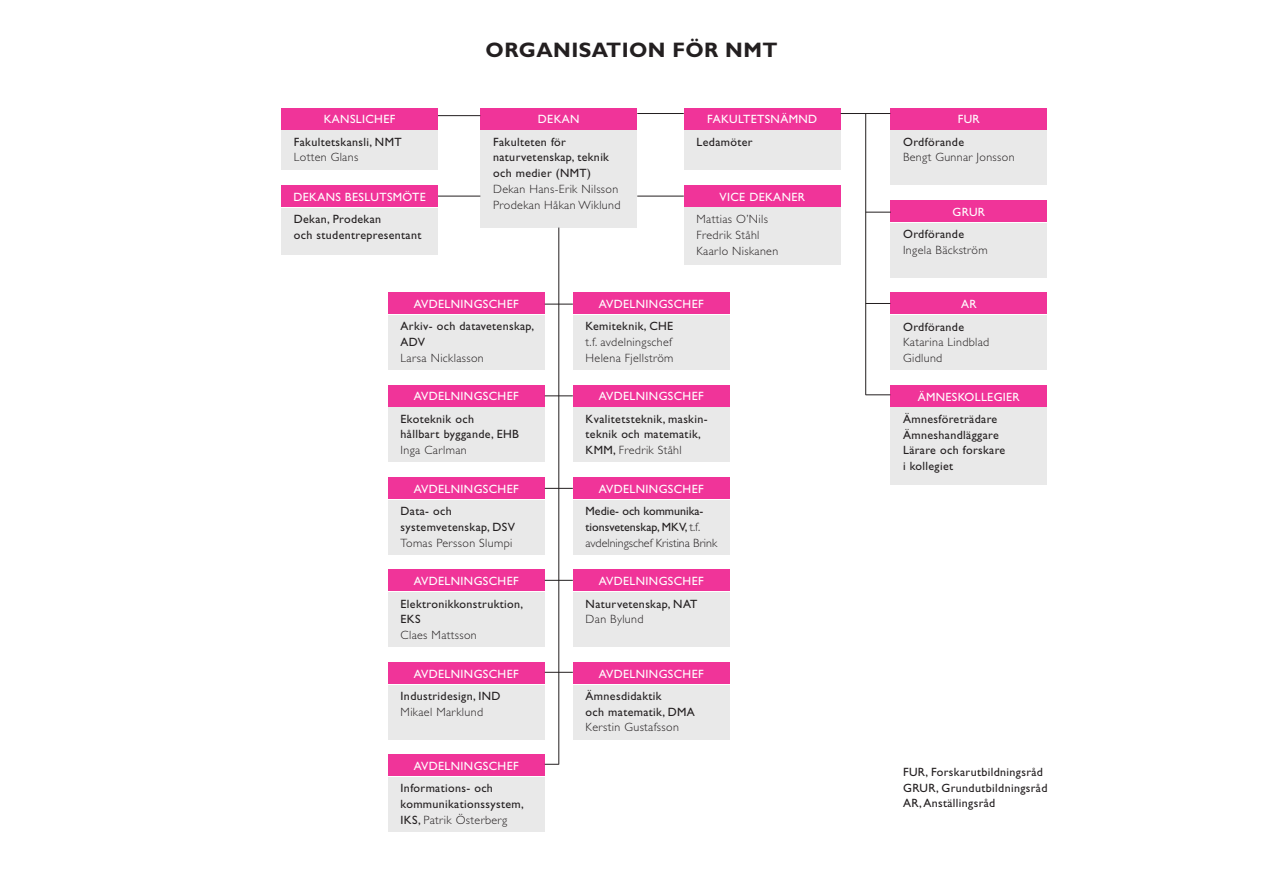
<style>
.page{position:relative;width:1263px;height:893px;background:#fff}
.page>*{position:absolute;margin:0;border:0;box-sizing:border-box;transform-origin:0 0}
.t1{font:700 21px "Gill Sans Std";letter-spacing:.02em;color:#231f20}
.t2{font:12px/15.8px "Gill Sans Std";letter-spacing:.03em;color:#231f20}
.t3{font:300 12px/15.8px "Gill Sans Std";letter-spacing:.03em;color:#231f20}
.t4{font:12px "Gill Sans Std";letter-spacing:.03em;color:#fff}
.t5{font:12px/15.8px "Gill Sans Std";color:#231f20}
.s1{font-weight:300}
</style>
<div class="page">
<div style="left:480px;top:130px;width:157px;height:98px;background:#e9e9e9"></div>
<div style="left:480px;top:108px;width:157px;height:21px;background:#f03499"></div>
<div style="left:388px;top:315px;width:157px;height:55px;background:#e9e9e9"></div>
<div style="left:388px;top:293px;width:157px;height:21px;background:#f03499"></div>
<div style="left:573px;top:315px;width:157px;height:55px;background:#e9e9e9"></div>
<div style="left:573px;top:293px;width:157px;height:21px;background:#f03499"></div>
<div style="left:388px;top:407px;width:157px;height:55px;background:#e9e9e9"></div>
<div style="left:388px;top:385px;width:157px;height:21px;background:#f03499"></div>
<div style="left:573px;top:407px;width:157px;height:55px;background:#e9e9e9"></div>
<div style="left:573px;top:385px;width:157px;height:21px;background:#f03499"></div>
<div style="left:388px;top:500px;width:157px;height:55px;background:#e9e9e9"></div>
<div style="left:388px;top:477px;width:157px;height:22px;background:#f03499"></div>
<div style="left:573px;top:500px;width:157px;height:55px;background:#e9e9e9"></div>
<div style="left:573px;top:477px;width:157px;height:22px;background:#f03499"></div>
<div style="left:388px;top:592px;width:157px;height:55px;background:#e9e9e9"></div>
<div style="left:388px;top:570px;width:157px;height:21px;background:#f03499"></div>
<div style="left:573px;top:592px;width:157px;height:55px;background:#e9e9e9"></div>
<div style="left:573px;top:570px;width:157px;height:21px;background:#f03499"></div>
<div style="left:573px;top:685px;width:157px;height:54px;background:#e9e9e9"></div>
<div style="left:573px;top:662px;width:157px;height:21px;background:#f03499"></div>
<div style="left:890px;top:130px;width:157px;height:55px;background:#e9e9e9"></div>
<div style="left:890px;top:108px;width:157px;height:21px;background:#f03499"></div>
<div style="left:890px;top:223px;width:157px;height:55px;background:#e9e9e9"></div>
<div style="left:890px;top:200px;width:157px;height:22px;background:#f03499"></div>
<div style="left:890px;top:315px;width:157px;height:55px;background:#e9e9e9"></div>
<div style="left:890px;top:293px;width:157px;height:21px;background:#f03499"></div>
<div style="left:890px;top:408px;width:157px;height:77px;background:#e9e9e9"></div>
<div style="left:890px;top:385px;width:157px;height:21px;background:#f03499"></div>
<div style="left:388px;top:685px;width:157px;height:54px;background:#e9e9e9"></div>
<div style="left:388px;top:662px;width:157px;height:21px;background:#f03499"></div>
<div style="left:388px;top:777px;width:157px;height:55px;background:#e9e9e9"></div>
<div style="left:388px;top:755px;width:157px;height:21px;background:#f03499"></div>
<hr style="left:558px;top:228px;width:1px;height:536px;background:#231f20">
<hr style="left:865px;top:114px;width:1px;height:281px;background:#231f20">
<svg style="left:545px;top:304px;width:28px;height:1px"></svg>
<svg style="left:545px;top:396px;width:28px;height:1px"></svg>
<svg style="left:545px;top:488px;width:28px;height:1px"></svg>
<svg style="left:545px;top:580px;width:28px;height:1px"></svg>
<svg style="left:545px;top:672px;width:28px;height:1px"></svg>
<svg style="left:545px;top:764px;width:14px;height:1px"></svg>
<div style="left:684px;top:130px;width:157px;height:40px;background:#e9e9e9"></div>
<div style="left:684px;top:108px;width:157px;height:21px;background:#f03499"></div>
<div style="left:281px;top:130px;width:157px;height:40px;background:#e9e9e9"></div>
<div style="left:281px;top:108px;width:157px;height:21px;background:#f03499"></div>
<div style="left:684px;top:208px;width:157px;height:57px;background:#e9e9e9"></div>
<div style="left:684px;top:185px;width:157px;height:22px;background:#f03499"></div>
<div style="left:281px;top:208px;width:157px;height:46px;background:#e9e9e9"></div>
<div style="left:281px;top:185px;width:157px;height:22px;background:#f03499"></div>
<hr style="left:637px;top:113px;width:47px;height:1px;background:#231f20">
<hr style="left:841px;top:113px;width:49px;height:1px;background:#231f20">
<svg style="left:866px;top:212px;width:25px;height:1px"></svg>
<svg style="left:866px;top:303px;width:24px;height:1px"></svg>
<svg style="left:865px;top:395px;width:25px;height:1px"></svg>
<hr style="left:438px;top:115px;width:42px;height:1px;background:#231f20">
<hr style="left:438px;top:196px;width:42px;height:1px;background:#231f20">
<hr style="left:637px;top:196px;width:47px;height:1px;background:#231f20">
<p class="t4" style="left:324px;top:112px;width:73px">KANSLICHEF</p>
<p class="t2" style="left:294px;top:134px;width:109px">Fakultetskansli, NMT</p>
<p class="t3" style="left:294px;top:150px;width:66px">Lotten Glans</p>
<p class="t4" style="left:293px;top:190px;width:134px">DEKANS BESLUTSMÖTE</p>
<p class="t2" style="left:294px;top:211px;width:89px">Dekan, Prodekan</p>
<p class="t2" style="left:294px;top:227px;width:129px">och studentrepresentant</p>
<p class="t1" style="left:485px;top:38px;width:293px">ORGANISATION FÖR NMT</p>
<p class="t4" style="left:538px;top:112px;width:43px">DEKAN</p>
<p class="t2" style="left:493px;top:134px;width:117px">Fakulteten för naturvetenskap, teknik och medier (NMT)</p>
<p class="t3" style="left:493px;top:181px;width:127px">Dekan Hans-Erik Nilsson</p>
<p class="t3" style="left:493px;top:197px;width:129px">Prodekan Håkan Wiklund</p>
<p class="t4" style="left:707px;top:112px;width:111px">FAKULTETSNÄMND</p>
<p class="t2" style="left:696px;top:134px;width:58px">Ledamöter</p>
<p class="t4" style="left:719px;top:190px;width:87px">VICE DEKANER</p>
<p class="t3" style="left:696px;top:211px;width:73px">Mattias O’Nils</p>
<p class="t3" style="left:696px;top:227px;width:64px">Fredrik Ståhl</p>
<p class="t3" style="left:696px;top:243px;width:83px">Kaarlo Niskanen</p>
<p class="t4" style="left:414px;top:297px;width:106px">AVDELNINGSCHEF</p>
<p class="t2" style="left:401px;top:318px;width:135px">Arkiv- och datavetenskap,<br>ADV</p>
<p class="t3" style="left:401px;top:350px;width:85px">Larsa Nicklasson</p>
<p class="t4" style="left:414px;top:389px;width:106px">AVDELNINGSCHEF</p>
<p class="t2" style="left:401px;top:411px;width:120px">Ekoteknik och<br>hållbart byggande, EHB</p>
<p class="t3" style="left:401px;top:442px;width:68px">Inga Carlman</p>
<p class="t4" style="left:414px;top:482px;width:106px">AVDELNINGSCHEF</p>
<p class="t2" style="left:401px;top:503px;width:53px">Data- och</p>
<p class="t2" style="left:401px;top:519px;width:116px">systemvetenskap, DSV</p>
<p class="t3" style="left:401px;top:535px;width:113px">Tomas Persson Slumpi</p>
<p class="t4" style="left:414px;top:574px;width:106px">AVDELNINGSCHEF</p>
<p class="t2" style="left:401px;top:596px;width:124px">Elektronikkonstruktion,</p>
<p class="t2" style="left:401px;top:611px;width:22px">EKS</p>
<p class="t3" style="left:401px;top:627px;width:78px">Claes Mattsson</p>
<p class="t4" style="left:414px;top:667px;width:106px">AVDELNINGSCHEF</p>
<p class="t2" style="left:401px;top:688px;width:101px">Industridesign, IND</p>
<p class="t3" style="left:401px;top:704px;width:84px">Mikael Marklund</p>
<p class="t4" style="left:414px;top:759px;width:106px">AVDELNINGSCHEF</p>
<p class="t2" style="left:401px;top:780px;width:94px">Informations- och</p>
<p class="t2" style="left:401px;top:796px;width:125px">kommunikationssystem,<br>IKS, <span class="s1">Patrik Österberg</span></p>
<p class="t4" style="left:599px;top:297px;width:106px">AVDELNINGSCHEF</p>
<p class="t2" style="left:586px;top:318px;width:89px">Kemiteknik, CHE</p>
<p class="t3" style="left:586px;top:334px;width:89px">t.f. avdelningschef<br>Helena Fjellström</p>
<p class="t4" style="left:599px;top:389px;width:106px">AVDELNINGSCHEF</p>
<p class="t2" style="left:586px;top:411px;width:124px">Kvalitetsteknik, maskin&shy;teknik och matematik,<br>KMM, <span class="s1">Fredrik Ståhl</span></p>
<p class="t4" style="left:599px;top:482px;width:106px">AVDELNINGSCHEF</p>
<p class="t5" style="left:586px;top:503px;width:133px">Medie- och kommunika&shy;tionsvetenskap, MKV, <span class="s1">t.f. avdelningschef Kristina Brink</span></p>
<p class="t4" style="left:599px;top:574px;width:106px">AVDELNINGSCHEF</p>
<p class="t2" style="left:586px;top:596px;width:113px">Naturvetenskap, NAT</p>
<p class="t3" style="left:586px;top:611px;width:59px">Dan Bylund</p>
<p class="t4" style="left:599px;top:667px;width:106px">AVDELNINGSCHEF</p>
<p class="t2" style="left:586px;top:688px;width:111px">Ämnesdidaktik<br>och matematik, DMA</p>
<p class="t3" style="left:586px;top:720px;width:95px">Kerstin Gustafsson</p>
<p class="t4" style="left:958px;top:112px;width:24px">FUR</p>
<p class="t2" style="left:903px;top:134px;width:63px">Ordförande</p>
<p class="t3" style="left:903px;top:150px;width:113px">Bengt Gunnar Jonsson</p>
<p class="t4" style="left:952px;top:205px;width:34px">GRUR</p>
<p class="t2" style="left:903px;top:226px;width:63px">Ordförande</p>
<p class="t3" style="left:903px;top:242px;width:86px">Ingela Bäckström</p>
<p class="t4" style="left:961px;top:297px;width:17px">AR</p>
<p class="t2" style="left:903px;top:319px;width:63px">Ordförande</p>
<p class="t3" style="left:903px;top:335px;width:88px">Katarina Lindblad<br>Gidlund</p>
<p class="t4" style="left:918px;top:390px;width:104px">ÄMNESKOLLEGIER</p>
<p class="t2" style="left:903px;top:411px;width:96px">Ämnesföreträdare</p>
<p class="t2" style="left:903px;top:427px;width:97px">Ämneshandläggare</p>
<p class="t2" style="left:903px;top:443px;width:104px">Lärare och forskare i kollegiet</p>
<p class="t2" style="left:903px;top:764px;width:141px">FUR, Forskarutbildningsråd</p>
<p class="t2" style="left:903px;top:780px;width:146px">GRUR, Grundutbildningsråd<br>AR, Anställingsråd</p>
</div>
